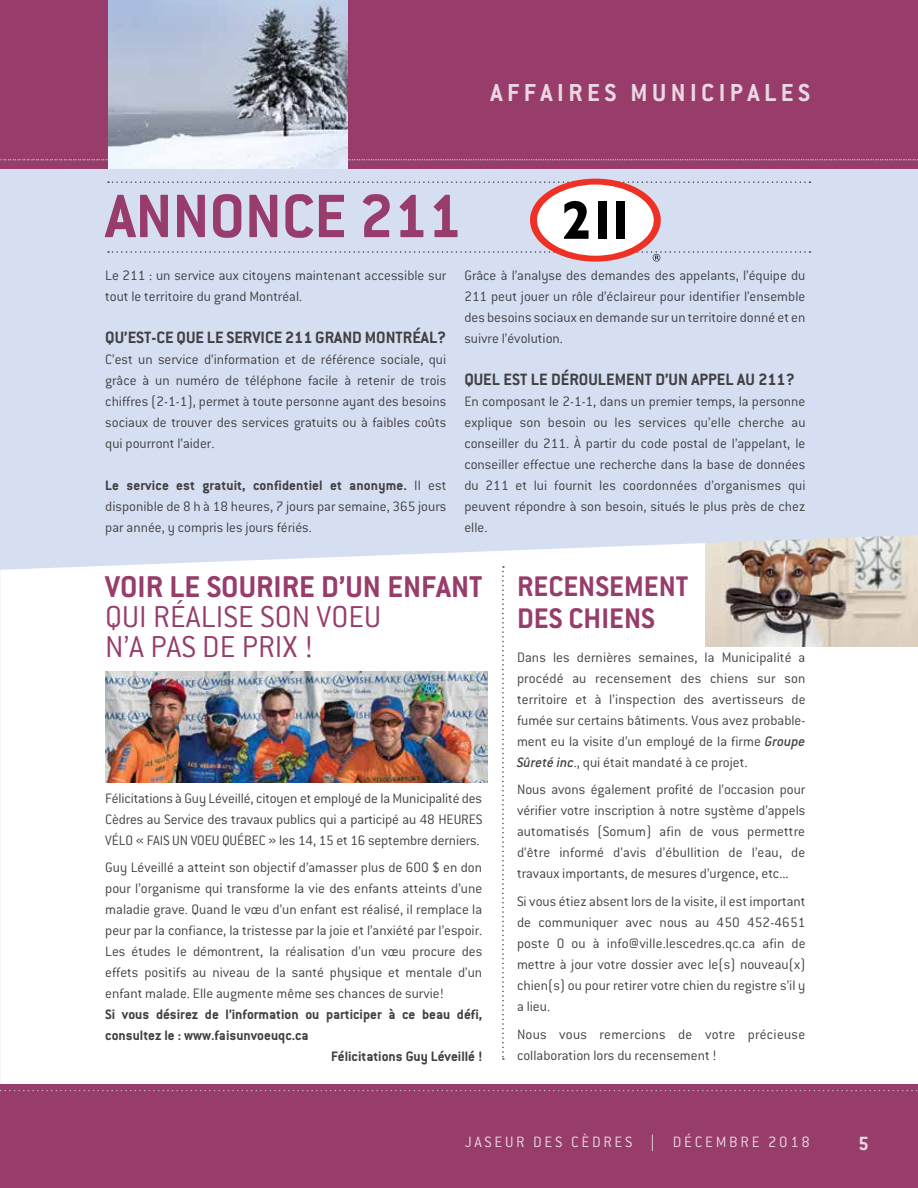
<style>
.page{position:relative;width:918px;height:1188px;background:#fff}
.page>*{position:absolute;margin:0;border:0;box-sizing:border-box;transform-origin:0 0}
.t1{font:700 67.2px "Conduit ITC";color:#973c6b}
.t2{font:300 33.15px/30px "Conduit ITC";color:#973c6b}
.t3{font:700 33px "Conduit ITC";color:#973c6b}
.t4{font:700 31.2px/32.2px "Conduit ITC";color:#973c6b}
.t5{font:700 27px "Conduit ITC";letter-spacing:.165em;color:#ead7e1}
.t6{font:700 21px "Conduit ITC";color:#ead7e1}
.t7{font:700 18px "Conduit ITC";color:#414042}
.t8{font:300 16.5px "Conduit ITC";letter-spacing:.165em;color:#ead7e1}
.t9{font:300 15px/21px "Conduit ITC";color:#414042;text-align:justify}
.t10{font:700 15px "Conduit ITC";color:#414042}
.s1{font-weight:700}
.s2{font-weight:500;font-style:italic}
.s3{font-family:"Helvetica"}
</style>
<div class="page">
<img style="left:706px;top:570px;width:212px;height:76px">
<div style="left:0;top:169px;width:918px;height:401px;background:#d6dff2"></div>
<div style="left:0;top:1084px;width:918px;height:104px;background:#973c6b"></div>
<div style="left:0;top:0;width:918px;height:169px;background:#973c6b"></div>
<svg style="left:0;top:1090px;width:918px;height:1px"></svg>
<svg style="left:0;top:159px;width:918px;height:2px"></svg>
<img style="left:105px;top:672px;width:383px;height:111px">
<img style="left:108px;top:0;width:239px;height:169px">
<svg style="left:502px;top:566px;width:2px;height:494px"></svg>
<svg style="left:108px;top:179px;width:702px;height:83px"></svg>
<div style="left:616px;top:201px;width:9px;height:38px;background:#000"></div>
<h3 class="t5" style="left:491px;top:76px;width:321px">AFFAIRES MUNICIPALES</h3>
<h1 class="t1" style="left:105px;top:177px;width:358px">ANNONCE 211</h1>
<p class="t9" style="left:105px;top:265px;width:343px">Le 211 : un service aux citoyens maintenant accessible sur tout le territoire du grand Montréal.</p>
<p class="t7" style="left:105px;top:327px;width:343px">QU’EST-CE QUE LE SERVICE 211 GRAND MONTRÉAL?</p>
<p class="t9" style="left:105px;top:349px;width:343px">C’est un service d’information et de référence sociale, qui grâce à un numéro de téléphone facile à retenir de trois chiffres (2-1-1), permet à toute personne ayant des besoins sociaux de trouver des services gratuits ou à faibles coûts qui pourront l’aider.</p>
<p class="t9" style="left:105px;top:475px;width:343px"><span class="s1">Le service est gratuit, confidentiel et anonyme.</span> Il est disponible de 8 h à 18 heures, 7 jours par semaine, 365 jours par année, y compris les jours fériés.</p>
<p class="t9" style="left:464px;top:265px;width:343px">Grâce à l’analyse des demandes des appelants, l’équipe du 211 peut jouer un rôle d’éclaireur pour identifier l’ensemble des besoins sociaux en demande sur un territoire donné et en suivre l’évolution.</p>
<p class="t7" style="left:464px;top:369px;width:332px">QUEL EST LE DÉROULEMENT D’UN APPEL AU 211?</p>
<p class="t9" style="left:464px;top:391px;width:343px">En composant le 2-1-1, dans un premier temps, la personne explique son besoin ou les services qu’elle cherche au conseiller du 211. À partir du code postal de l’appelant, le conseiller effectue une recherche dans la base de données du 211 et lui fournit les coordonnées d’organismes qui peuvent répondre à son besoin, situés le plus près de chez elle.</p>
<h3 class="t3" style="left:105px;top:567px;width:379px">VOIR LE SOURIRE D’UN ENFANT</h3>
<h2 class="t2" style="left:105px;top:602px;width:277px">QUI RÉALISE SON VOEU<br>N’A PAS DE PRIX !</h2>
<p class="t9" style="left:105px;top:788px;width:378px">Félicitations à Guy Léveillé, citoyen et employé de la Municipalité des Cèdres au Service des travaux publics qui a participé au 48 HEURES VÉLO « FAIS UN VOEU QUÉBEC » les 14, 15 et 16 septembre derniers.</p>
<p class="t9" style="left:105px;top:857px;width:379px">Guy Léveillé a atteint son objectif d’amasser plus de 600 $ en don pour l’organisme qui transforme la vie des enfants atteints d’une maladie grave. Quand le vœu d’un enfant est réalisé, il remplace la peur par la confiance, la tristesse par la joie et l’anxiété par l’espoir.<br>Les études le démontrent, la réalisation d’un vœu procure des effets positifs au niveau de la santé physique et mentale d’un enfant malade. Elle augmente même ses chances de survie!</p>
<p class="t10" style="left:105px;top:1006px;width:378px">Si vous désirez de l’information ou participer à ce beau défi,</p>
<p class="t10" style="left:105px;top:1027px;width:205px">consultez le : www.faisunvoeuqc.ca</p>
<p class="t10" style="left:331px;top:1048px;width:153px">Félicitations Guy Léveillé !</p>
<h3 class="t4" style="left:517px;top:569px;width:173px">RECENSEMENT<br>DES CHIENS</h3>
<p class="t9" style="left:517px;top:646px;width:290px">Dans les dernières semaines, la Municipalité a procédé au recensement des chiens sur son territoire et à l’inspection des avertisseurs de fumée sur certains bâtiments. Vous avez probable&shy;ment eu la visite d’un employé de la firme <span class="s2">Groupe Sûreté inc</span>., qui était mandaté à ce projet.</p>
<p class="t9" style="left:517px;top:779px;width:290px">Nous avons également profité de l’occasion pour vérifier votre inscription à notre système d’appels automatisés (Somum) afin de vous permettre d’être informé d’avis d’ébullition de l’eau, de travaux importants, de mesures d’urgence, etc...</p>
<p class="t9" style="left:517px;top:891px;width:290px">Si vous étiez absent lors de la visite, il est important de communiquer avec nous au 450 452-4651 poste 0 ou à info@ville.lescedres.qc.ca afin de mettre à jour votre dossier avec le(s) nouveau(x) chien(s) ou pour retirer votre chien du registre s’il y a lieu.</p>
<p class="t9" style="left:517px;top:1024px;width:290px">Nous vous remercions de votre précieuse collaboration lors du recensement !</p>
<p class="t8" style="left:465px;top:1133px;width:347px">JASEUR DES CÈDRES <span class="s3">|</span> DÉCEMBRE 2018</p>
<h3 class="t6" style="left:858px;top:1131px;width:12px">5</h3>
</div>
